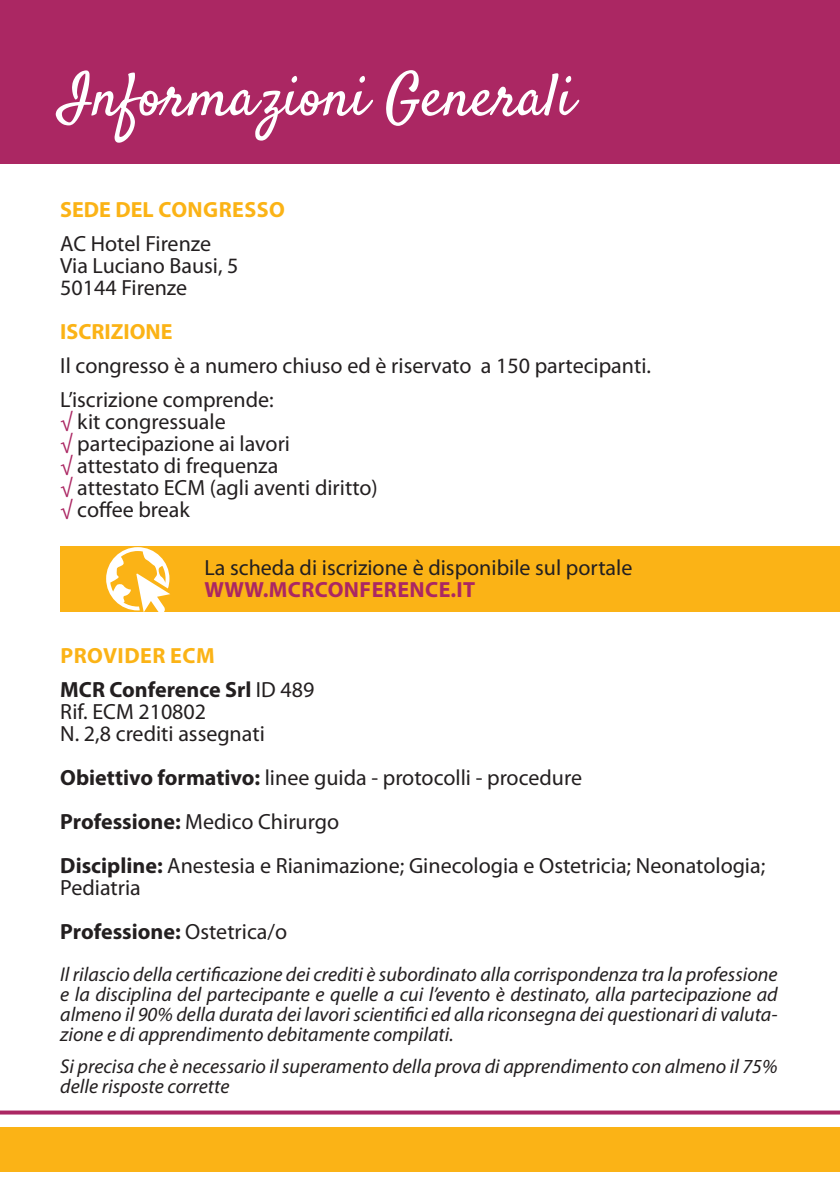
<style>
.page{position:relative;width:840px;height:1191px;background:#fff}
.page>*{position:absolute;margin:0;border:0;box-sizing:border-box;transform-origin:0 0}
.t1{font:60px "Satisfy";color:#fff}
.t2{font:22px/22px "Myriad Pro";color:#231f20}
.t3{font:700 22px "Myriad Pro";color:#231f20}
.t4{font:700 22px "Myriad Pro";letter-spacing:.015em;color:#fbb316}
.t5{font:700 22px "Myriad Pro";letter-spacing:.02em;color:#ab2763}
.t6{font:italic 20px/20px "Myriad Pro";color:#231f20;text-align:justify}
.s1{color:#ab2763}
.s2{font-weight:400}
.s3{font-weight:700}
</style>
<div class="page">
<div style="left:60px;top:546px;width:779px;height:65px;background:#fbb316"></div>
<div style="left:0;top:1127px;width:839px;height:44px;background:#fbb316"></div>
<div style="left:0;top:0;width:839px;height:163px;background:#ab2763"></div>
<svg style="left:0;top:1110px;width:839px;height:4px;background:#b64478"></svg>
<svg style="left:106px;top:547px;width:64px;height:65px"></svg>
<p class="t1" style="left:60px;top:58px;width:515px">Informazioni Generali</p>
<p class="t4" style="left:60px;top:195px;width:226px">SEDE DEL CONGRESSO</p>
<p class="t2" style="left:60px;top:232px;width:152px">AC Hotel Firenze</p>
<p class="t2" style="left:60px;top:254px;width:180px">Via Luciano Bausi, 5</p>
<p class="t2" style="left:60px;top:276px;width:128px">50144 Firenze</p>
<p class="t4" style="left:60px;top:317px;width:114px">ISCRIZIONE</p>
<p class="t2" style="left:60px;top:354px;width:592px">Il congresso è a numero chiuso ed è riservato a 150 partecipanti.</p>
<p class="t2" style="left:60px;top:388px;width:215px">L’iscrizione comprende:</p>
<p class="t2" style="left:60px;top:410px;width:167px"><span class="s1">√</span> kit congressuale</p>
<p class="t2" style="left:60px;top:432px;width:231px"><span class="s1">√</span> partecipazione ai lavori</p>
<p class="t2" style="left:60px;top:454px;width:219px"><span class="s1">√</span> attestato di frequenza</p>
<p class="t2" style="left:60px;top:476px;width:319px"><span class="s1">√</span> attestato ECM (agli aventi diritto)</p>
<p class="t2" style="left:60px;top:498px;width:131px"><span class="s1">√</span> coffee break</p>
<p class="t2" style="left:204px;top:556px;width:429px">La scheda di iscrizione è disponibile sul portale</p>
<p class="t5" style="left:204px;top:575px;width:272px">WWW.MCRCONFERENCE.IT</p>
<p class="t4" style="left:60px;top:641px;width:156px">PROVIDER ECM</p>
<p class="t3" style="left:60px;top:675px;width:255px">MCR Conference Srl <span class="s2">ID 489</span></p>
<p class="t2" style="left:60px;top:700px;width:147px">Rif. ECM 210802</p>
<p class="t2" style="left:60px;top:722px;width:206px">N. 2,8 crediti assegnati</p>
<p class="t2" style="left:60px;top:766px;width:523px"><span class="s3">Obiettivo formativo:</span> linee guida - protocolli - procedure</p>
<p class="t2" style="left:60px;top:810px;width:280px"><span class="s3">Professione:</span> Medico Chirurgo</p>
<p class="t2" style="left:60px;top:854px;width:706px"><span class="s3">Discipline:</span> Anestesia e Rianimazione; Ginecologia e Ostetricia; Neonatologia;<br>Pediatria</p>
<p class="t3" style="left:60px;top:917px;width:228px">Professione: <span class="s2">Ostetrica/o</span></p>
<p class="t6" style="left:60px;top:963px;width:718px">Il rilascio della certificazione dei crediti è subordinato alla corrispondenza tra la professione e la disciplina del partecipante e quelle a cui l’evento è destinato, alla partecipazione ad almeno il 90% della durata dei lavori scientifici ed alla riconsegna dei questionari di valuta&shy;zione e di apprendimento debitamente compilati.</p>
<p class="t6" style="left:60px;top:1055px;width:718px">Si precisa che è necessario il superamento della prova di apprendimento con almeno il 75% delle risposte corrette</p>
</div>
